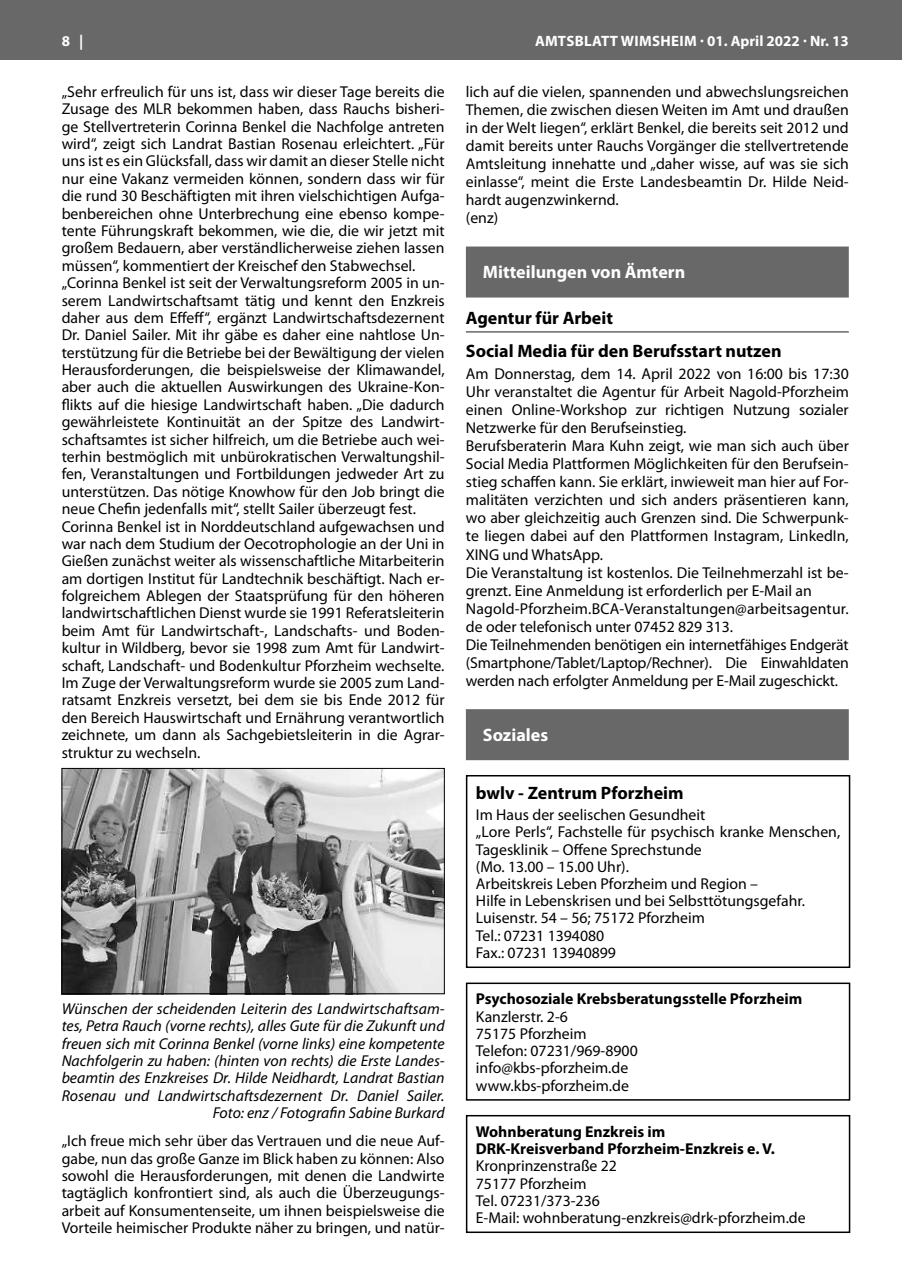
<style>
.page{position:relative;width:902px;height:1280px;background:#fff}
.page>*{position:absolute;margin:0;border:0;box-sizing:border-box;transform-origin:0 0}
.t1{font:700 18px/33px "Myriad Pro";color:#000}
.t2{font:700 18px "Myriad Pro";color:#fff}
.t3{font:15.75px/17.4px "Myriad Pro";color:#000}
.t4{font:italic 15.75px/17.4px "Myriad Pro";color:#000;text-align:right}
.t5{font:700 15.75px/17.2px "Myriad Pro";color:#000}
.t6{font:700 15px "Myriad Pro";letter-spacing:.01em;color:#fff}
</style>
<div class="page">
<div style="left:0;top:0;width:901px;height:60px;background:#676867"></div>
<img style="left:64px;top:770px;width:378px;height:222px">
<div style="left:62px;top:768px;width:382px;height:226px;border:1px solid #000"></div>
<div style="left:466px;top:247px;width:382px;height:51px;background:#676867"></div>
<hr style="left:466px;top:331px;width:382px;height:2px;background:#676867">
<div style="left:466px;top:709px;width:382px;height:51px;background:#676867"></div>
<div style="left:466px;top:775px;width:384px;height:193px;border:2px solid #000"></div>
<div style="left:466px;top:982px;width:384px;height:119px;border:2px solid #000"></div>
<div style="left:466px;top:1115px;width:384px;height:118px;border:2px solid #000"></div>
<p class="t6" style="left:62px;top:31px;width:23px">8 |</p>
<p class="t6" style="left:535px;top:31px;width:315px">AMTSBLATT WIMSHEIM · 01. April 2022 · Nr. 13</p>
<p class="t3" style="left:62px;top:83px;width:384px">„Sehr erfreulich für uns ist, dass wir dieser Tage bereits die Zusage des MLR bekommen haben, dass Rauchs bisheri&shy;ge Stellvertreterin Corinna Benkel die Nachfolge antreten wird“, zeigt sich Landrat Bastian Rosenau erleichtert. „Für uns ist es ein Glücksfall, dass wir damit an dieser Stelle nicht nur eine Vakanz vermeiden können, sondern dass wir für die rund 30 Beschäftigten mit ihren vielschichtigen Aufga&shy;benbereichen ohne Unterbrechung eine ebenso kompe&shy;tente Führungskraft bekommen, wie die, die wir jetzt mit großem Bedauern, aber verständlicherweise ziehen lassen müssen“, kommentiert der Kreischef den Stabwechsel. „Corinna Benkel ist seit der Verwaltungsreform 2005 in un&shy;serem Landwirtschaftsamt tätig und kennt den Enzkreis daher aus dem Effeff“, ergänzt Landwirtschaftsdezernent Dr. Daniel Sailer. Mit ihr gäbe es daher eine nahtlose Un&shy;terstützung für die Betriebe bei der Bewältigung der vielen Herausforderungen, die beispielsweise der Klimawandel, aber auch die aktuellen Auswirkungen des Ukraine-Kon&shy;flikts auf die hiesige Landwirtschaft haben. „Die dadurch gewährleistete Kontinuität an der Spitze des Landwirt&shy;schaftsamtes ist sicher hilfreich, um die Betriebe auch wei&shy;terhin bestmöglich mit unbürokratischen Verwaltungshil&shy;fen, Veranstaltungen und Fortbildungen jedweder Art zu unterstützen. Das nötige Knowhow für den Job bringt die neue Chefin jedenfalls mit“, stellt Sailer überzeugt fest.<br>Corinna Benkel ist in Norddeutschland aufgewachsen und war nach dem Studium der Oecotrophologie an der Uni in Gießen zunächst weiter als wissenschaftliche Mitarbeiterin am dortigen Institut für Landtechnik beschäftigt. Nach er&shy;folgreichem Ablegen der Staatsprüfung für den höheren landwirtschaftlichen Dienst wurde sie 1991 Referatsleiterin beim Amt für Landwirtschaft-, Landschafts- und Boden&shy;kultur in Wildberg, bevor sie 1998 zum Amt für Landwirt&shy;schaft, Landschaft- und Bodenkultur Pforzheim wechselte.<br>Im Zuge der Verwaltungsreform wurde sie 2005 zum Land&shy;ratsamt Enzkreis versetzt, bei dem sie bis Ende 2012 für den Bereich Hauswirtschaft und Ernährung verantwortlich zeichnete, um dann als Sachgebietsleiterin in die Agrar&shy;struktur zu wechseln.</p>
<p class="t3" style="left:466px;top:82px;width:384px;line-height:18px">lich auf die vielen, spannenden und abwechslungsreichen Themen, die zwischen diesen Weiten im Amt und draußen in der Welt liegen“, erklärt Benkel, die bereits seit 2012 und damit bereits unter Rauchs Vorgänger die stellvertretende Amtsleitung innehatte und „daher wisse, auf was sie sich einlasse“, meint die Erste Landesbeamtin Dr. Hilde Neid&shy;hardt augenzwinkernd.<br>(enz)</p>
<p class="t2" style="left:483px;top:261px;width:204px">Mitteilungen von Ämtern</p>
<p class="t1" style="left:466px;top:301px;width:317px">Agentur für Arbeit<br>Social Media für den Berufsstart nutzen</p>
<p class="t3" style="left:466px;top:365px;width:384px;line-height:18px">Am Donnerstag, dem 14. April 2022 von 16:00 bis 17:30<br>Uhr veranstaltet die Agentur für Arbeit Nagold-Pforzheim einen Online-Workshop zur richtigen Nutzung sozialer Netzwerke für den Berufseinstieg.<br>Berufsberaterin Mara Kuhn zeigt, wie man sich auch über Social Media Plattformen Möglichkeiten für den Berufsein&shy;stieg schaffen kann. Sie erklärt, inwieweit man hier auf For&shy;malitäten verzichten und sich anders präsentieren kann, wo aber gleichzeitig auch Grenzen sind. Die Schwerpunk&shy;te liegen dabei auf den Plattformen Instagram, LinkedIn, XING und WhatsApp.<br>Die Veranstaltung ist kostenlos. Die Teilnehmerzahl ist be&shy;grenzt. Eine Anmeldung ist erforderlich per E-Mail an Nagold-Pforzheim.BCA-Veranstaltungen@arbeitsagentur. de oder telefonisch unter 07452 829 313.<br>Die Teilnehmenden benötigen ein internetfähiges Endgerät (Smartphone/Tablet/Laptop/Rechner). Die Einwahldaten werden nach erfolgter Anmeldung per E-Mail zugeschickt.</p>
<p class="t2" style="left:483px;top:723px;width:67px">Soziales</p>
<p class="t4" style="left:62px;top:1000px;width:384px">Wünschen der scheidenden Leiterin des Landwirtschaftsam&shy;tes, Petra Rauch (vorne rechts), alles Gute für die Zukunft und freuen sich mit Corinna Benkel (vorne links) eine kompetente Nachfolgerin zu haben: (hinten von rechts) die Erste Landes&shy;beamtin des Enzkreises Dr. Hilde Neidhardt, Landrat Bastian Rosenau und Landwirtschaftsdezernent Dr. Daniel Sailer.<br>Foto: enz / Fotografin Sabine Burkard</p>
<p class="t3" style="left:62px;top:1132px;width:384px;text-align:justify">„Ich freue mich sehr über das Vertrauen und die neue Auf&shy;gabe, nun das große Ganze im Blick haben zu können: Also sowohl die Herausforderungen, mit denen die Landwirte tagtäglich konfrontiert sind, als auch die Überzeugungs&shy;arbeit auf Konsumentenseite, um ihnen beispielsweise die Vorteile heimischer Produkte näher zu bringen, und natür-</p>
<p class="t1" style="left:476px;top:775px;width:209px">bwlv - Zentrum Pforzheim</p>
<p class="t3" style="left:476px;top:806px;width:366px">Im Haus der seelischen Gesundheit<br>„Lore Perls“, Fachstelle für psychisch kranke Menschen, Tagesklinik – Offene Sprechstunde<br>(Mo. 13.00 – 15.00 Uhr).<br>Arbeitskreis Leben Pforzheim und Region –<br>Hilfe in Lebenskrisen und bei Selbsttötungsgefahr.<br>Luisenstr. 54 – 56; 75172 Pforzheim<br>Tel.: 07231 1394080<br>Fax.: 07231 13940899</p>
<p class="t5" style="left:476px;top:990px;width:328px">Psychosoziale Krebsberatungsstelle Pforzheim</p>
<p class="t3" style="left:476px;top:1007px;width:163px">Kanzlerstr. 2-6<br>75175 Pforzheim<br>Telefon: 07231/969-8900 info@kbs-pforzheim.de www.kbs-pforzheim.de</p>
<p class="t5" style="left:476px;top:1122px;width:300px">Wohnberatung Enzkreis im<br>DRK-Kreisverband Pforzheim-Enzkreis e. V.</p>
<p class="t3" style="left:476px;top:1157px;width:331px">Kronprinzenstraße 22<br>75177 Pforzheim<br>Tel. 07231/373-236<br>E-Mail: wohnberatung-enzkreis@drk-pforzheim.de</p>
</div>
